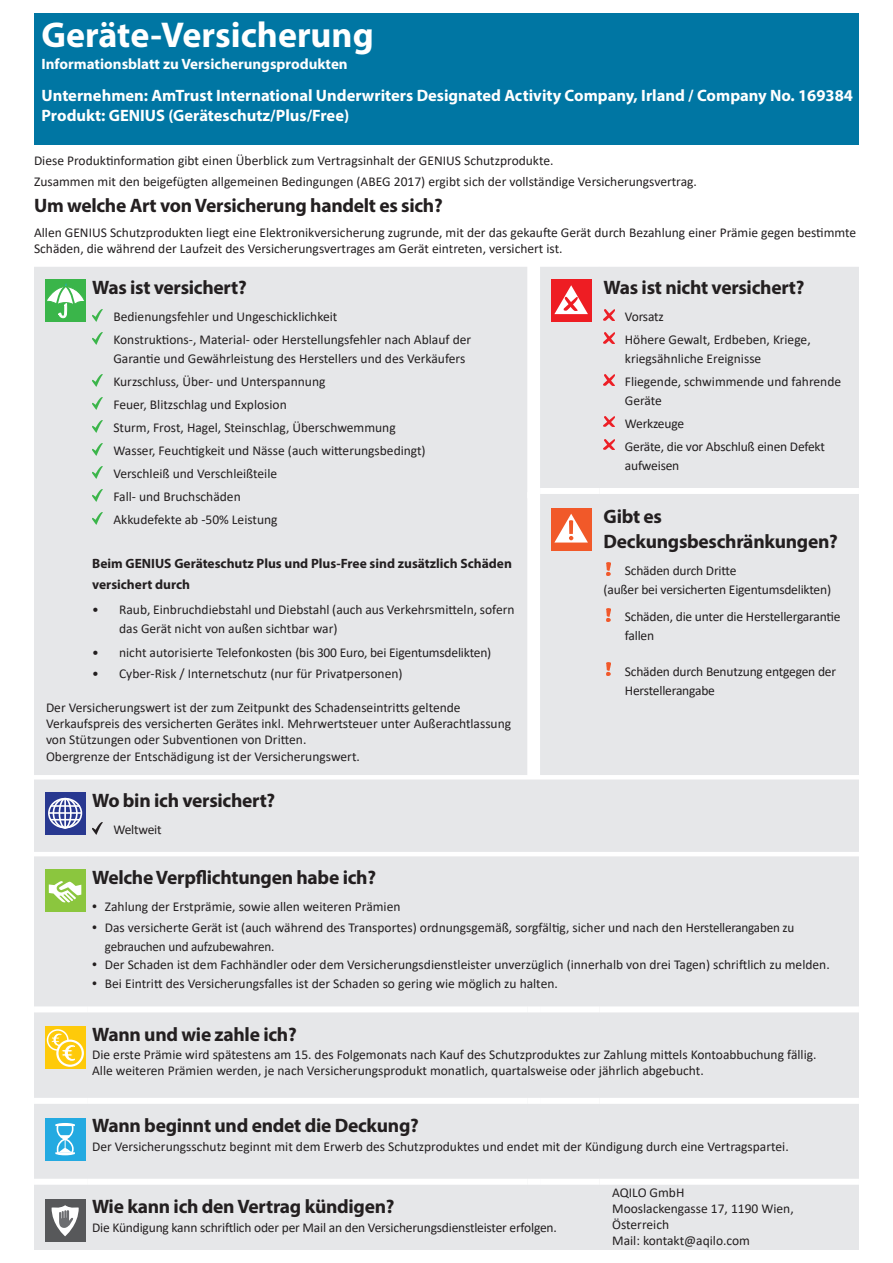
<style>
.page{position:relative;width:893px;height:1263px;background:#fff}
.page>*{position:absolute;margin:0;border:0;box-sizing:border-box;transform-origin:0 0}
.t1{font:700 36px "Myriad Pro";color:#fff}
.t2{font:700 19.5px/25.5px "Myriad Pro";letter-spacing:-.015em;color:#231f20}
.t3{font:700 16.5px/19.8px "Myriad Pro";color:#fff}
.t4{font:700 15px "Myriad Pro";color:#fff}
.t5{font:13.5px/23px "Calibri";color:#231f20}
.t6{font:700 13.5px/21.6px "Myriad Pro";color:#231f20}
.s1{font-family:"Myriad Pro";font-size:18px}
</style>
<div class="page">
<div style="left:34px;top:13px;width:825px;height:132px;background:#0076a3"></div>
<div style="left:34px;top:267px;width:825px;height:983px;background:#e6e7e9"></div>
<div style="left:540px;top:488px;width:59px;height:6px;background:#fff"></div>
<div style="left:599px;top:488px;width:260px;height:6px;background:#fff"></div>
<div style="left:527px;top:492px;width:13px;height:6px;background:#fff"></div>
<div style="left:88px;top:1006px;width:439px;height:6px;background:#fff"></div>
<div style="left:527px;top:1006px;width:13px;height:6px;background:#fff"></div>
<div style="left:540px;top:1006px;width:59px;height:6px;background:#fff"></div>
<div style="left:599px;top:1006px;width:260px;height:6px;background:#fff"></div>
<div style="left:88px;top:1098px;width:439px;height:6px;background:#fff"></div>
<div style="left:527px;top:1098px;width:13px;height:6px;background:#fff"></div>
<div style="left:540px;top:1098px;width:59px;height:6px;background:#fff"></div>
<div style="left:599px;top:1098px;width:260px;height:6px;background:#fff"></div>
<div style="left:88px;top:1179px;width:439px;height:6px;background:#fff"></div>
<div style="left:527px;top:1179px;width:13px;height:6px;background:#fff"></div>
<div style="left:540px;top:1179px;width:59px;height:6px;background:#fff"></div>
<div style="left:599px;top:1179px;width:260px;height:6px;background:#fff"></div>
<div style="left:34px;top:1006px;width:54px;height:6px;background:#fff"></div>
<div style="left:34px;top:1098px;width:54px;height:6px;background:#fff"></div>
<div style="left:34px;top:1179px;width:54px;height:6px;background:#fff"></div>
<div style="left:45px;top:280px;width:41px;height:42px;background:#3ab54a"></div>
<svg style="left:47px;top:283px;width:37px;height:35px"></svg>
<svg style="left:92px;top:309px;width:11px;height:12px"></svg>
<svg style="left:92px;top:332px;width:11px;height:12px"></svg>
<svg style="left:92px;top:374px;width:11px;height:12px"></svg>
<svg style="left:92px;top:397px;width:11px;height:12px"></svg>
<svg style="left:92px;top:420px;width:11px;height:12px"></svg>
<svg style="left:92px;top:443px;width:11px;height:12px"></svg>
<svg style="left:92px;top:466px;width:11px;height:12px"></svg>
<svg style="left:92px;top:489px;width:11px;height:12px"></svg>
<svg style="left:92px;top:512px;width:11px;height:12px"></svg>
<div style="left:551px;top:280px;width:41px;height:42px;background:#ee1d23"></div>
<svg style="left:554px;top:285px;width:34px;height:29px"></svg>
<svg style="left:604px;top:309px;width:10px;height:11px"></svg>
<svg style="left:604px;top:332px;width:10px;height:11px"></svg>
<svg style="left:604px;top:374px;width:10px;height:11px"></svg>
<svg style="left:604px;top:416px;width:10px;height:11px"></svg>
<svg style="left:604px;top:439px;width:10px;height:11px"></svg>
<div style="left:551px;top:508px;width:41px;height:43px;background:#f15929"></div>
<svg style="left:554px;top:514px;width:34px;height:28px"></svg>
<svg style="left:607px;top:562px;width:3px;height:13px"></svg>
<svg style="left:607px;top:608px;width:3px;height:13px"></svg>
<img style="left:607px;top:662px;width:3px;height:14px">
<svg style="left:45px;top:792px;width:41px;height:43px"></svg>
<div style="left:48px;top:798px;width:34px;height:30px;border:2px solid #fff;border-radius:50%"></div>
<div style="left:53px;top:798px;width:25px;height:30px;border:2px solid #fff;border-radius:50%"></div>
<div style="left:59px;top:798px;width:13px;height:30px;border:2px solid #fff;border-radius:50%"></div>
<hr style="left:64px;top:799px;width:2px;height:29px;background:#fff">
<hr style="left:51px;top:805px;width:29px;height:2px;background:#fff">
<svg style="left:51px;top:819px;width:29px;height:1px"></svg>
<hr style="left:49px;top:812px;width:32px;height:2px;background:#fff">
<svg style="left:92px;top:822px;width:11px;height:12px"></svg>
<div style="left:45px;top:869px;width:41px;height:43px;background:#8bc63e"></div>
<svg style="left:49px;top:881px;width:33px;height:22px"></svg>
<svg style="left:45px;top:1026px;width:41px;height:43px"></svg>
<div style="left:47px;top:1029px;width:22px;height:22px;border:2px solid #fff;border-radius:50%"></div>
<svg style="left:57px;top:1041px;width:26px;height:25px"></svg>
<div style="left:56px;top:1039px;width:28px;height:28px;border:2px solid #fff;border-radius:50%"></div>
<svg style="left:51px;top:1032px;width:25px;height:30px"></svg>
<div style="left:45px;top:1118px;width:41px;height:42px;background:#24aae1"></div>
<svg style="left:55px;top:1123px;width:20px;height:32px"></svg>
<div style="left:45px;top:1199px;width:41px;height:42px;background:#57585a"></div>
<svg style="left:52px;top:1205px;width:27px;height:31px"></svg>
<h1 class="t1" style="left:42px;top:11px;width:334px">Geräte-Versicherung</h1>
<p class="t4" style="left:42px;top:54px;width:308px">Informationsblatt zu Versicherungsprodukten</p>
<p class="t3" style="left:42px;top:85px;width:813px">Unternehmen: AmTrust International Underwriters Designated Activity Company, Irland / Company No. 169384<br>Produkt: GENIUS (Geräteschutz/Plus/Free)</p>
<p class="t5" style="left:34px;top:149px;width:664px;line-height:21.6px">Diese Produktinformation gibt einen Überblick zum Vertragsinhalt der GENIUS Schutzprodukte.<br>Zusammen mit den beigefügten allgemeinen Bedingungen (ABEG 2017) ergibt sich der vollständige Versicherungsvertrag.</p>
<h2 class="t2" style="left:34px;top:192px;width:410px">Um welche Art von Versicherung handelt es sich?</h2>
<p class="t5" style="left:34px;top:224px;width:824px;line-height:16.2px">Allen GENIUS Schutzprodukten liegt eine Elektronikversicherung zugrunde, mit der das gekaufte Gerät durch Bezahlung einer Prämie gegen bestimmte<br>Schäden, die während der Laufzeit des Versicherungsvertrages am Gerät eintreten, versichert ist.</p>
<h2 class="t2" style="left:92px;top:274px;width:156px">Was ist versichert?</h2>
<p class="t5" style="left:113px;top:305px;width:359px">Bedienungsfehler und Ungeschicklichkeit<br>Konstruktions-, Material- oder Herstellungsfehler nach Ablauf der</p>
<p class="t5" style="left:113px;top:347px;width:353px">Garantie und Gewährleistung des Herstellers und des Verkäufers Kurzschluss, Über- und Unterspannung<br>Feuer, Blitzschlag und Explosion<br>Sturm, Frost, Hagel, Steinschlag, Überschwemmung<br>Wasser, Feuchtigkeit und Nässe (auch witterungsbedingt)<br>Verschleiß und Verschleißteile<br>Fall- und Bruchschäden<br>Akkudefekte ab -50% Leistung</p>
<p class="t6" style="left:92px;top:552px;width:421px">Beim GENIUS Geräteschutz Plus und Plus-Free sind zusätzlich Schäden versichert durch</p>
<p class="t5" style="left:119px;top:600px;width:397px;line-height:18.8px;text-indent:-27px">• Raub, Einbruchdiebstahl und Diebstahl (auch aus Verkehrsmitteln, sofern das Gerät nicht von außen sichtbar war)</p>
<p class="t5" style="left:92px;top:641px;width:401px">• nicht autorisierte Telefonkosten (bis 300 Euro, bei Eigentumsdelikten)</p>
<p class="t5" style="left:92px;top:662px;width:312px">• Cyber-Risk / Internetschutz (nur für Privatpersonen)</p>
<h2 class="t2" style="left:604px;top:274px;width:202px">Was ist nicht versichert?</h2>
<p class="t5" style="left:625px;top:305px;width:187px">Vorsatz<br>Höhere Gewalt, Erdbeben, Kriege,</p>
<p class="t5" style="left:625px;top:347px;width:218px">kriegsähnliche Ereignisse<br>Fliegende, schwimmende und fahrende</p>
<p class="t5" style="left:625px;top:389px;width:202px">Geräte<br>Werkzeuge<br>Geräte, die vor Abschluß einen Defekt</p>
<p class="t5" style="left:625px;top:453px;width:56px">aufweisen</p>
<h2 class="t2" style="left:604px;top:503px;width:236px">Gibt es<br>Deckungsbeschränkungen?</h2>
<p class="t5" style="left:604px;top:561px;width:229px;line-height:18.8px;text-indent:21px">Schäden durch Dritte<br>(außer bei versicherten Eigentumsdelikten)</p>
<p class="t5" style="left:625px;top:607px;width:217px;line-height:18.8px">Schäden, die unter die Herstellergarantie fallen</p>
<p class="t5" style="left:625px;top:662px;width:213px;line-height:18.8px">Schäden durch Benutzung entgegen der<br>Herstellerangabe</p>
<p class="t5" style="left:46px;top:699px;width:467px;line-height:16.2px">Der Versicherungswert ist der zum Zeitpunkt des Schadenseintritts geltende Verkaufspreis des versicherten Gerätes inkl. Mehrwertsteuer unter Außerachtlassung von Stützungen oder Subventionen von Dritten.<br>Obergrenze der Entschädigung ist der Versicherungswert.</p>
<h2 class="t2" style="left:92px;top:787px;width:185px">Wo bin ich versichert?</h2>
<p class="t5" style="left:113px;top:818px;width:50px">Weltweit</p>
<h2 class="t2" style="left:92px;top:864px;width:285px">Welche Verpflichtungen habe ich?</h2>
<p class="t5" style="left:92px;top:895px;width:310px"><span class="s1">•</span> Zahlung der Erstprämie, sowie allen weiteren Prämien</p>
<p class="t5" style="left:105px;top:918px;width:691px;line-height:18.8px;text-indent:-13px"><span class="s1">•</span> Das versicherte Gerät ist (auch während des Transportes) ordnungsgemäß, sorgfältig, sicher und nach den Herstellerangaben zu gebrauchen und aufzubewahren.</p>
<p class="t5" style="left:92px;top:953px;width:739px"><span class="s1">•</span> Der Schaden ist dem Fachhändler oder dem Versicherungsdienstleister unverzüglich (innerhalb von drei Tagen) schriftlich zu melden.</p>
<p class="t5" style="left:92px;top:972px;width:467px"><span class="s1">•</span> Bei Eintritt des Versicherungsfalles ist der Schaden so gering wie möglich zu halten.</p>
<h2 class="t2" style="left:92px;top:1021px;width:206px">Wann und wie zahle ich?</h2>
<p class="t5" style="left:92px;top:1046px;width:726px;line-height:16.2px">Die erste Prämie wird spätestens am 15. des Folgemonats nach Kauf des Schutzproduktes zur Zahlung mittels Kontoabbuchung fällig.<br>Alle weiteren Prämien werden, je nach Versicherungsprodukt monatlich, quartalsweise oder jährlich abgebucht.</p>
<h2 class="t2" style="left:92px;top:1112px;width:328px">Wann beginnt und endet die Deckung?</h2>
<p class="t5" style="left:92px;top:1135px;width:698px">Der Versicherungsschutz beginnt mit dem Erwerb des Schutzproduktes und endet mit der Kündigung durch eine Vertragspartei.</p>
<h2 class="t2" style="left:92px;top:1193px;width:304px">Wie kann ich den Vertrag kündigen?</h2>
<p class="t5" style="left:92px;top:1216px;width:466px">Die Kündigung kann schriftlich oder per Mail an den Versicherungsdienstleister erfolgen.</p>
<p class="t5" style="left:612px;top:1184px;width:183px;line-height:16.2px">AQILO GmbH<br>Mooslackengasse 17, 1190 Wien,<br>Österreich<br>Mail: kontakt@aqilo.com</p>
</div>
